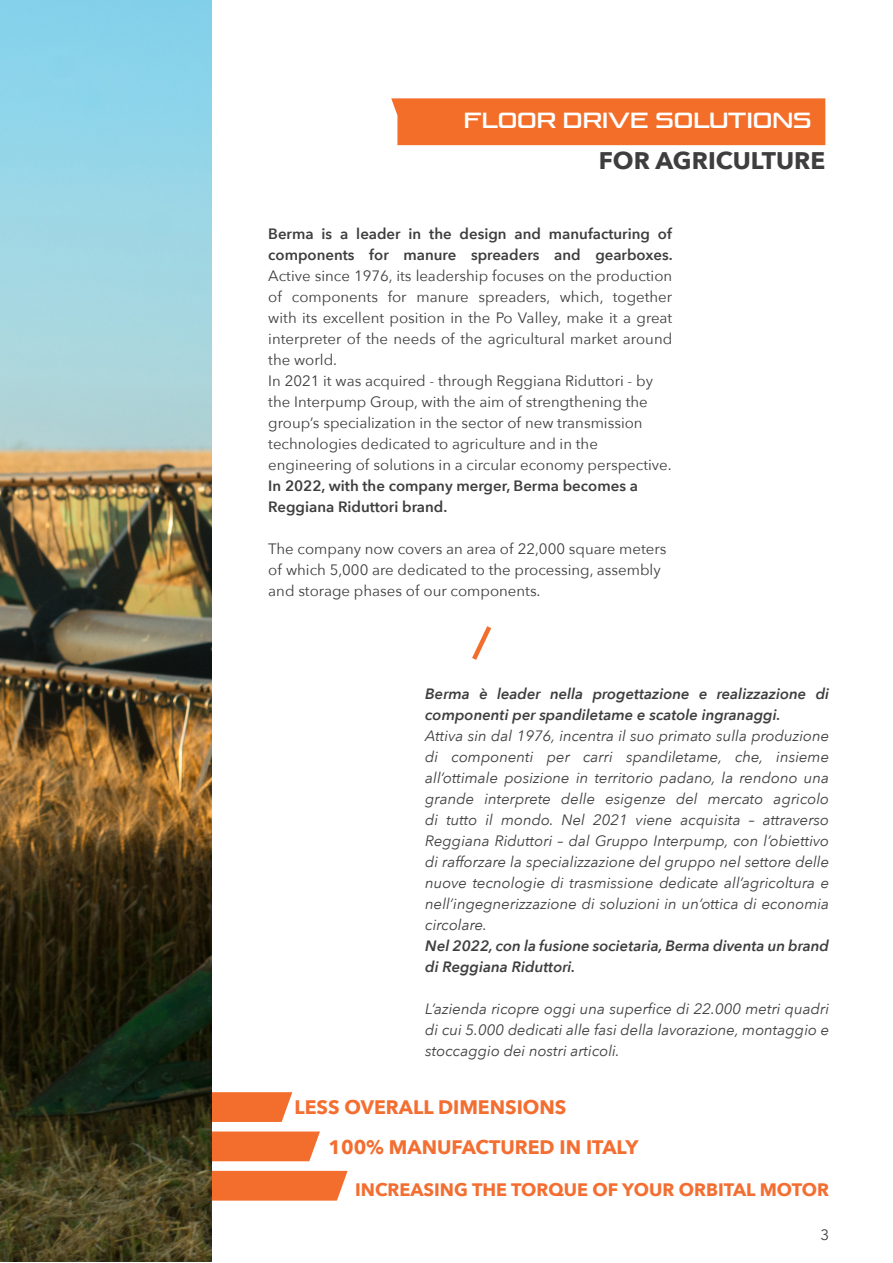
<style>
.page{position:relative;width:893px;height:1263px;background:#fff}
.page>*{position:absolute;margin:0;border:0;box-sizing:border-box;transform-origin:0 0}
.t1{font:700 24px "Avenir Next";color:#3e3e3f}
.t2{font:21px "Venus Rising Rg";color:#fff;scale:.91 1}
.t3{font:700 19.5px "Avenir Next";color:#f36e30}
.t4{font:700 18px "Avenir Next";color:#f36e30}
.t5{font:15px/21px "Avenir Next";color:#3e3e3f}
.t6{font:italic 15px/21px "Avenir Next";color:#3e3e3f;text-align:justify}
.t7{font:italic 600 15px/21px "Avenir Next";color:#3e3e3f}
.s1{font-weight:600}
</style>
<div class="page">
<div style="left:212px;top:1171px;width:136px;height:29px;background:#f36e2d"></div>
<svg style="left:212px;top:1131px;width:108px;height:30px;background:#f3773a"></svg>
<svg style="left:212px;top:1092px;width:80px;height:30px;background:#f3783b"></svg>
<div style="left:391px;top:98px;width:434px;height:47px;background:#f36e29"></div>
<img style="left:0;top:0;width:212px;height:1261px">
<svg style="left:472px;top:626px;width:20px;height:34px"></svg>
<p class="t2" style="left:464px;top:105px;width:384px">FLOOR DRIVE SOLUTIONS</p>
<p class="t1" style="left:599px;top:146px;width:228px">FOR AGRICULTURE</p>
<p class="t5" style="left:268px;top:223px;width:406px;text-align:justify"><span class="s1">Berma is a leader in the design and manufacturing of components for manure spreaders and gearboxes.<br></span>Active since 1976, its leadership focuses on the production of components for manure spreaders, which, together with its excellent position in the Po Valley, make it a great interpreter of the needs of the agricultural market around the world.</p>
<p class="t5" style="left:268px;top:370px;width:405px">In 2021 it was acquired - through Reggiana Riduttori - by the Interpump Group, with the aim of strengthening the group’s specialization in the sector of new transmission technologies dedicated to agriculture and in the engineering of solutions in a circular economy perspective.<br><span class="s1">In 2022, with the company merger, Berma becomes a Reggiana Riduttori brand.</span></p>
<p class="t5" style="left:268px;top:538px;width:400px">The company now covers an area of 22,000 square meters of which 5,000 are dedicated to the processing, assembly and storage phases of our components.</p>
<p class="t7" style="left:425px;top:683px;width:405px">Berma è leader nella progettazione e realizzazione di componenti per spandiletame e scatole ingranaggi.</p>
<p class="t6" style="left:425px;top:725px;width:405px">Attiva sin dal 1976, incentra il suo primato sulla produzione di componenti per carri spandiletame, che, insieme all’ottimale posizione in territorio padano, la rendono una grande interprete delle esigenze del mercato agricolo di tutto il mondo. Nel 2021 viene acquisita – attraverso Reggiana Riduttori – dal Gruppo Interpump, con l’obiettivo di rafforzare la specializzazione del gruppo nel settore delle nuove tecnologie di trasmissione dedicate all’agricoltura e nell’ingegnerizzazione di soluzioni in un’ottica di economia circolare.</p>
<p class="t7" style="left:425px;top:935px;width:405px">Nel 2022, con la fusione societaria, Berma diventa un brand di Reggiana Riduttori.</p>
<p class="t6" style="left:425px;top:998px;width:405px">L’azienda ricopre oggi una superfice di 22.000 metri quadri di cui 5.000 dedicati alle fasi della lavorazione, montaggio e stoccaggio dei nostri articoli.</p>
<p class="t3" style="left:294px;top:1095px;width:273px">LESS OVERALL DIMENSIONS</p>
<p class="t3" style="left:328px;top:1135px;width:311px">100% MANUFACTURED IN ITALY</p>
<p class="t4" style="left:355px;top:1178px;width:475px">INCREASING THE TORQUE OF YOUR ORBITAL MOTOR</p>
<p class="t5" style="left:820px;top:1224px;width:10px">3</p>
</div>
